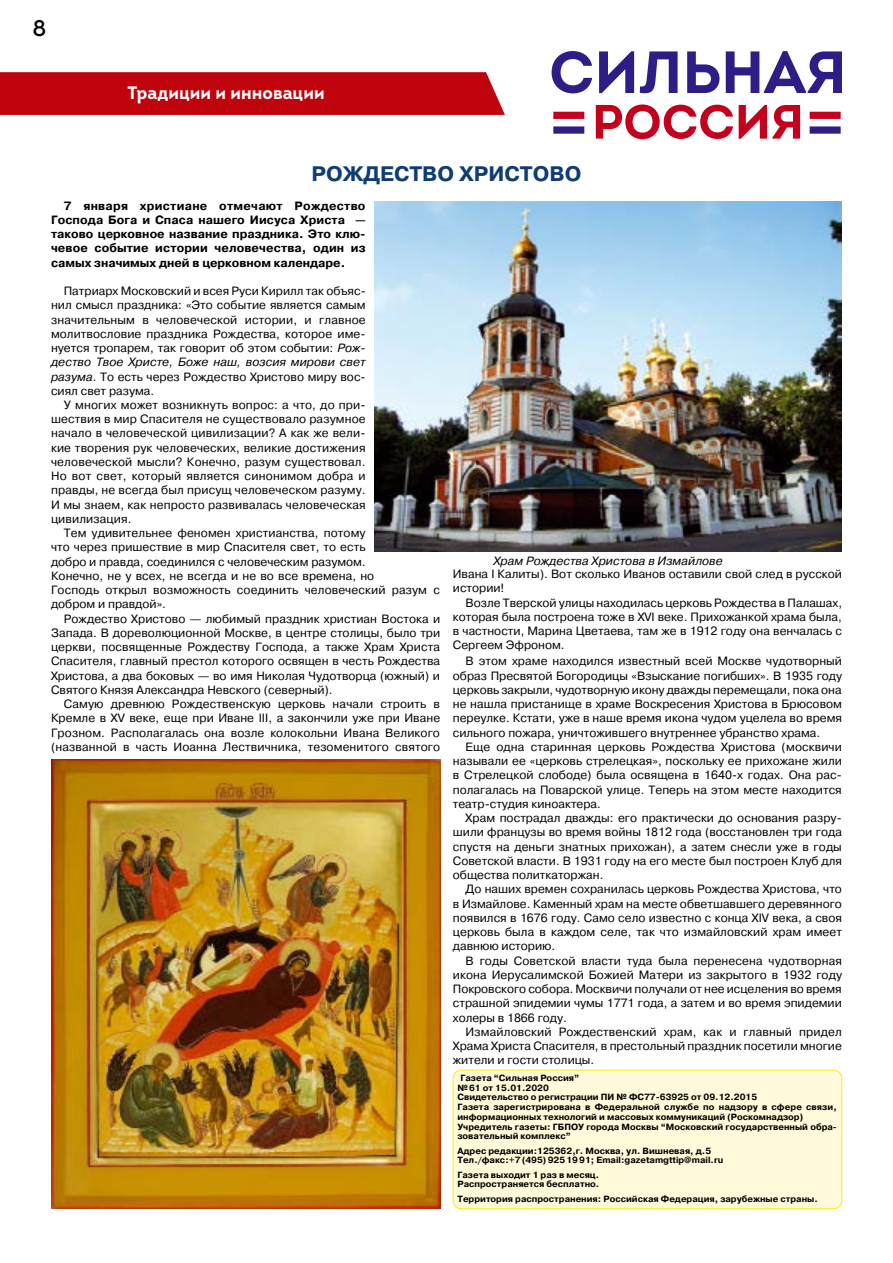
<style>
.page{position:relative;width:893px;height:1263px;background:#fff}
.page>*{position:absolute;margin:0;border:0;box-sizing:border-box;transform-origin:0 0}
.t1{font:22.5px "Intro";color:#000}
.t2{font:700 21px "Pragmatica";color:#103c75}
.t3{font:700 18px "Intro";color:#fff}
.t4{font:12px/14.2px "Pragmatica";color:#000;text-align:justify}
.t5{font:700 12px/14.2px "Pragmatica";color:#000;text-align:justify}
.t6{font:italic 12px "Pragmatica";color:#000}
.t7{font:700 9px/9.8px "Pragmatica";color:#000}
.s1{font-style:italic}
</style>
<div class="page">
<svg style="left:552px;top:51px;width:40px;height:42px"></svg>
<svg style="left:599px;top:51px;width:35px;height:42px"></svg>
<svg style="left:640px;top:51px;width:38px;height:43px"></svg>
<svg style="left:687px;top:51px;width:32px;height:42px"></svg>
<svg style="left:726px;top:51px;width:116px;height:42px"></svg>
<svg style="left:596px;top:104px;width:137px;height:35px"></svg>
<svg style="left:739px;top:105px;width:61px;height:34px"></svg>
<div style="left:810px;top:112px;width:31px;height:7px;background:#c4001d"></div>
<div style="left:810px;top:126px;width:31px;height:8px;background:#2e1d86"></div>
<div style="left:553px;top:112px;width:31px;height:7px;background:#c4001d"></div>
<div style="left:553px;top:126px;width:31px;height:8px;background:#2e1d86"></div>
<div style="left:0;top:72px;width:505px;height:43px;background:#bf040e"></div>
<div style="left:453px;top:1070px;width:389px;height:139px;background:#fffbda;border-radius:9px"></div>
<div style="left:453px;top:1070px;width:389px;height:139px;border:1px solid #ffed00;border-radius:9px"></div>
<img style="left:374px;top:201px;width:468px;height:351px">
<img style="left:51px;top:759px;width:389px;height:450px">
<h1 class="t1" style="left:32px;top:14px;width:15px">8</h1>
<h3 class="t3" style="left:128px;top:81px;width:199px">Традиции и инновации</h3>
<h2 class="t2" style="left:311px;top:160px;width:271px">РОЖДЕСТВО ХРИСТОВО</h2>
<p class="t5" style="left:51px;top:198px;width:316px;text-indent:13px">7 января христиане отмечают Рождество Господа Бога и Спаса нашего Иисуса Христа — таково церковное название праздника. Это клю&shy;чевое событие истории человечества, один из самых значимых дней в церковном календаре.</p>
<p class="t4" style="left:51px;top:284px;width:316px;text-indent:13px">Патриарх Московский и всея Руси Кирилл так объяс&shy;нил смысл праздника: «Это событие является самым значительным в человеческой истории, и главное молитвословие праздника Рождества, которое име&shy;нуется тропарем, так говорит об этом событии: <span class="s1">Рож&shy;дество Твое Христе, Боже наш, возсия мирови свет разума</span>. То есть через Рождество Христово миру вос&shy;сиял свет разума.</p>
<p class="t4" style="left:51px;top:398px;width:316px;text-indent:13px">У многих может возникнуть вопрос: а что, до при&shy;шествия в мир Спасителя не существовало разумное начало в человеческой цивилизации? А как же вели&shy;кие творения рук человеческих, великие достижения человеческой мысли? Конечно, разум существовал.<br>Но вот свет, который является синонимом добра и правды, не всегда был присущ человеческом разуму.<br>И мы знаем, как непросто развивалась человеческая цивилизация.</p>
<p class="t4" style="left:51px;top:526px;width:390px;text-align:left;text-indent:13px">Тем удивительнее феномен христианства, потому<br>что через пришествие в мир Спасителя свет, то есть<br>добро и правда, соединился с человеческим разумом.<br>Конечно, не у всех, не всегда и не во все времена, но<br>Господь открыл возможность соединить человеческий разум с добром и правдой».</p>
<p class="t4" style="left:51px;top:612px;width:391px;text-indent:13px">Рождество Христово — любимый праздник христиан Востока и Запада. В дореволюционной Москве, в центре столицы, было три церкви, посвященные Рождеству Господа, а также Храм Христа Спасителя, главный престол которого освящен в честь Рождества Христова, а два боковых — во имя Николая Чудотворца (южный) и Святого Князя Александра Невского (северный).</p>
<p class="t4" style="left:51px;top:697px;width:391px;text-indent:13px">Самую древнюю Рождественскую церковь начали строить в Кремле в XV веке, еще при Иване III, а закончили уже при Иване Грозном. Располагалась она возле колокольни Ивана Великого (названной в часть Иоанна Лествичника, тезоменитого святого</p>
<p class="t6" style="left:493px;top:554px;width:231px">Храм Рождества Христова в Измайлове</p>
<p class="t4" style="left:453px;top:567px;width:391px">Ивана I Калиты). Вот сколько Иванов оставили свой след в русской истории!</p>
<p class="t4" style="left:453px;top:595px;width:391px;text-indent:13px">Возле Тверской улицы находилась церковь Рождества в Палашах, которая была построена тоже в XVI веке. Прихожанкой храма была, в частности, Марина Цветаева, там же в 1912 году она венчалась с Сергеем Эфроном.</p>
<p class="t4" style="left:453px;top:654px;width:391px;text-indent:13px">В этом храме находился известный всей Москве чудотворный образ Пресвятой Богородицы «Взыскание погибших». В 1935 году церковь закрыли, чудотворную икону дважды перемещали, пока она не нашла пристанище в храме Воскресения Христова в Брюсовом переулке. Кстати, уже в наше время икона чудом уцелела во время сильного пожара, уничтожившего внутреннее убранство храма.</p>
<p class="t4" style="left:453px;top:740px;width:391px;text-indent:13px">Еще одна старинная церковь Рождества Христова (москвичи называли ее «церковь стрелецкая», поскольку ее прихожане жили в Стрелецкой слободе) была освящена в 1640-х годах. Она рас&shy;полагалась на Поварской улице. Теперь на этом месте находится театр-студия киноактера.</p>
<p class="t4" style="left:453px;top:811px;width:391px;text-indent:13px">Храм пострадал дважды: его практически до основания разру&shy;шили французы во время войны 1812 года (восстановлен три года спустя на деньги знатных прихожан), а затем снесли уже в годы Советской власти. В 1931 году на его месте был построен Клуб для общества политкаторжан.</p>
<p class="t4" style="left:453px;top:882px;width:391px;text-indent:13px">До наших времен сохранилась церковь Рождества Христова, что в Измайлове. Каменный храм на месте обветшавшего деревянного появился в 1676 году. Само село известно с конца XIV века, а своя церковь была в каждом селе, так что измайловский храм имеет давнюю историю.</p>
<p class="t4" style="left:453px;top:954px;width:391px;text-indent:13px">В годы Советской власти туда была перенесена чудотворная икона Иерусалимской Божией Матери из закрытого в 1932 году Покровского собора. Москвичи получали от нее исцеления во время страшной эпидемии чумы 1771 года, а затем и во время эпидемии холеры в 1866 году.</p>
<p class="t4" style="left:453px;top:1025px;width:391px;text-indent:13px">Измайловский Рождественский храм, как и главный придел Храма Христа Спасителя, в престольный праздник посетили многие жители и гости столицы.</p>
<p class="t7" style="left:457px;top:1073px;width:381px;text-indent:3px">Газета “Сильная Россия”<br>№61 от 15.01.2020<br>Свидетельство о регистрации ПИ № ФС77-63925 от 09.12.2015<br>Газета зарегистрирована в Федеральной службе по надзору в сфере связи, информационных технологий и массовых коммуникаций (Роскомнадзор)<br>Учредитель газеты: ГБПОУ города Москвы “Московский государственный обра&shy;зовательный комплекс”</p>
<p class="t7" style="left:457px;top:1146px;width:267px">Адрес редакции:125362,г. Москва, ул. Вишневая, д.5<br>Тел./факс:+7(495)9251991; Email:gazetamgttip@mail.ru</p>
<p class="t7" style="left:457px;top:1170px;width:143px">Газета выходит 1 раз в месяц.<br>Распространяется бесплатно.</p>
<p class="t7" style="left:457px;top:1194px;width:362px">Территория распространения: Российская Федерация, зарубежные страны.</p>
</div>
